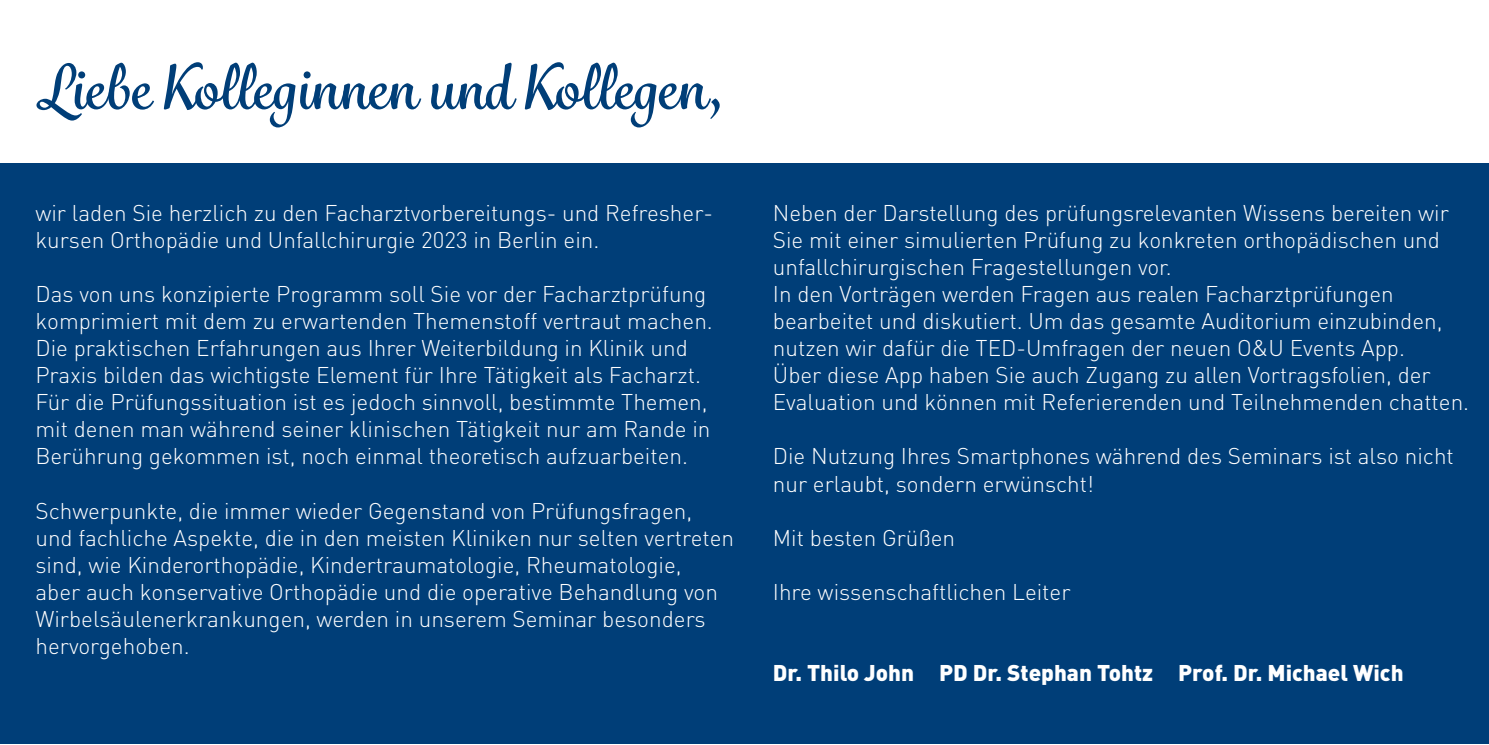
<style>
.page{position:relative;width:1489px;height:745px;background:#fff}
.page>*{position:absolute;margin:0;border:0;box-sizing:border-box;transform-origin:0 0}
.t1{font:700 60px "Grafolita Script";color:#003e78}
.t2{font:300 22.5px/27px "DIN Pro";color:#fff}
.t3{font:900 22.5px "DIN Pro";color:#fff}
</style>
<div class="page">
<div style="left:0;top:163px;width:1488px;height:580px;background:#003e78"></div>
<h1 class="t1" style="left:35px;top:47px;width:689px">Liebe Kolleginnen und Kollegen,</h1>
<p class="t2" style="left:35px;top:198px;width:679px">wir laden Sie herzlich zu den Facharztvorbereitungs- und Refresher&shy;kursen Orthopädie und Unfallchirurgie 2023 in Berlin ein.</p>
<p class="t2" style="left:35px;top:279px;width:679px">Das von uns konzipierte Programm soll Sie vor der Facharztprüfung komprimiert mit dem zu erwartenden Themenstoff vertraut machen.<br>Die praktischen Erfahrungen aus Ihrer Weiterbildung in Klinik und Praxis bilden das wichtigste Element für Ihre Tätigkeit als Facharzt.<br>Für die Prüfungssituation ist es jedoch sinnvoll, bestimmte Themen, mit denen man während seiner klinischen Tätigkeit nur am Rande in Berührung gekommen ist, noch einmal theoretisch aufzuarbeiten.</p>
<p class="t2" style="left:35px;top:495px;width:700px">Schwerpunkte, die immer wieder Gegenstand von Prüfungsfragen, und fachliche Aspekte, die in den meisten Kliniken nur selten vertreten sind, wie Kinderorthopädie, Kindertraumatologie, Rheumatologie,<br>aber auch konservative Orthopädie und die operative Behandlung von Wirbelsäulenerkrankungen, werden in unserem Seminar besonders hervorgehoben.</p>
<p class="t2" style="left:772px;top:198px;width:697px">Neben der Darstellung des prüfungsrelevanten Wissens bereiten wir Sie mit einer simulierten Prüfung zu konkreten orthopädischen und unfallchirurgischen Fragestellungen vor.<br>In den Vorträgen werden Fragen aus realen Facharztprüfungen bearbeitet und diskutiert. Um das gesamte Auditorium einzubinden, nutzen wir dafür die TED-Umfragen der neuen O&amp;U Events App.<br>Über diese App haben Sie auch Zugang zu allen Vortragsfolien, der Evaluation und können mit Referierenden und Teilnehmenden chatten.</p>
<p class="t2" style="left:772px;top:441px;width:682px">Die Nutzung Ihres Smartphones während des Seminars ist also nicht nur erlaubt, sondern erwünscht!</p>
<p class="t2" style="left:772px;top:522px;width:184px">Mit besten Grüßen</p>
<p class="t2" style="left:772px;top:576px;width:299px">Ihre wissenschaftlichen Leiter</p>
<p class="t3" style="left:772px;top:657px;width:632px">Dr. Thilo John PD Dr. Stephan Tohtz Prof. Dr. Michael Wich</p>
</div>
